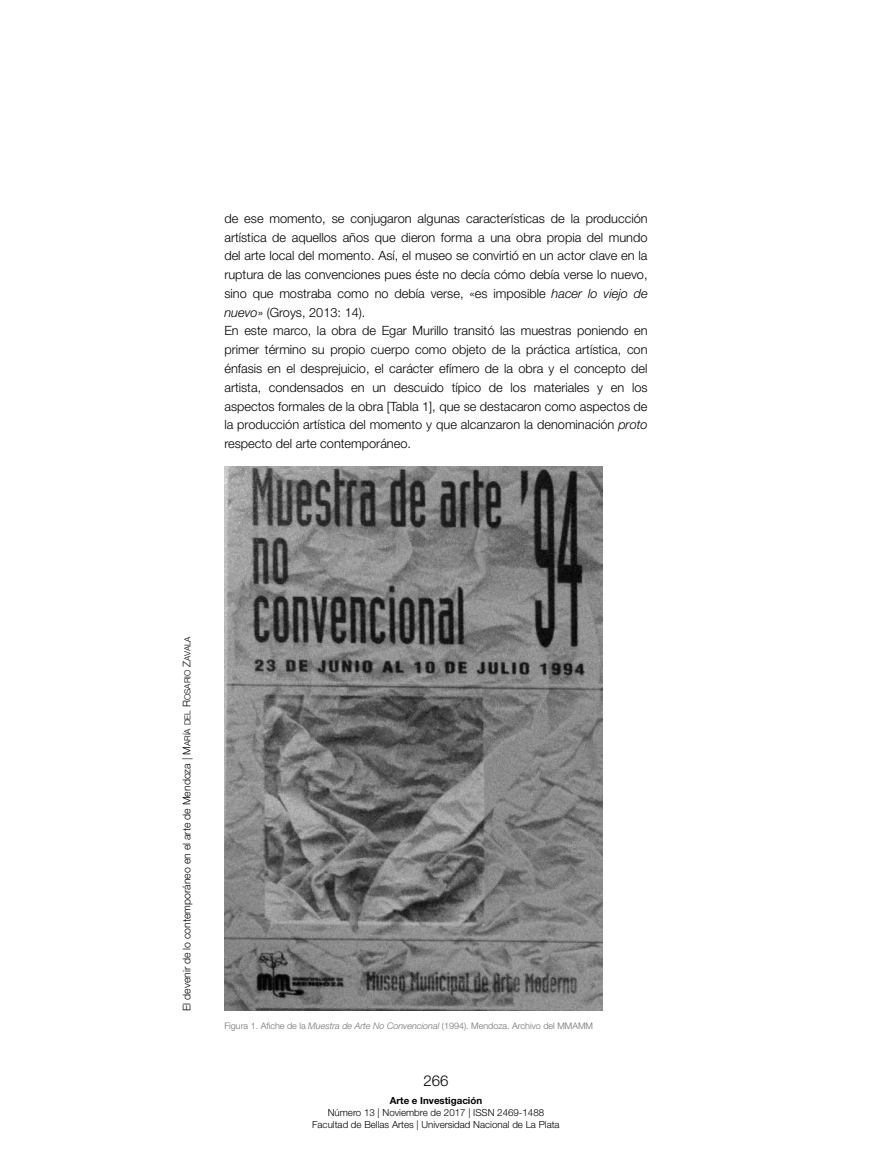
<style>
.page{position:relative;width:872px;height:1170px;background:#fff}
.page>*{position:absolute;margin:0;border:0;box-sizing:border-box;transform-origin:0 0}
.t1{font:300 15px "Helvetica Neue LT Std";color:#000}
.t2{font:300 12.75px/18.8px "Helvetica Neue LT Std";color:#000}
.t3{font:300 10.5px "Helvetica Neue LT Std";color:#000}
.t4{font:300 9.75px/11.7px "Helvetica Neue LT Std";color:#000;text-align:center}
.t5{font:700 9.75px "Helvetica Neue LT Std";color:#000}
.t6{font:300 9px "Helvetica Neue LT Std";color:#707172}
.s1{font-style:italic}
.s2{font-family:"Helvetica Neue LT Std Lt SC800";font-weight:400}
.s3{font-family:"Helvetica Neue LT Std Lt SC800";font-weight:400;font-size:8.4px}
</style>
<div class="page">
<img style="left:224px;top:466px;width:378px;height:544px">
<p class="t2" style="left:224px;top:209px;width:425px">de ese momento, se conjugaron algunas características de la producción artística de aquellos años que dieron forma a una obra propia del mundo del arte local del momento. Así, el museo se convirtió en un actor clave en la ruptura de las convenciones pues éste no decía cómo debía verse lo nuevo, sino que mostraba como no debía verse, «es imposible <span class="s1">hacer lo viejo de nuevo</span>» (Groys, 2013: 14).<br>En este marco, la obra de Egar Murillo transitó las muestras poniendo en primer término su propio cuerpo como objeto de la práctica artística, con énfasis en el desprejuicio, el carácter efímero de la obra y el concepto del artista, condensados en un descuido típico de los materiales y en los aspectos formales de la obra [Tabla 1], que se destacaron como aspectos de la producción artística del momento y que alcanzaron la denominación <span class="s1">proto </span>respecto del arte contemporáneo.</p>
<p class="t3" style="left:180px;top:1010px;width:376px;rotate:-90deg">El devenir de lo contemporáneo en el arte de Mendoza | <span class="s2">M</span><span class="s3">aría del</span> <span class="s2">R</span><span class="s3">osario</span> <span class="s2">Z</span><span class="s3">avala</span></p>
<p class="t6" style="left:224px;top:1020px;width:370px">Figura 1. Afiche de la <span class="s1">Muestra de Arte No Convencional</span> (1994). Mendoza. Archivo del MMAMM</p>
<p class="t1" style="left:423px;top:1071px;width:27px">266</p>
<p class="t5" style="left:390px;top:1094px;width:94px">Arte e Investigación</p>
<p class="t4" style="left:312px;top:1106px;width:249px">Número 13 | Noviembre de 2017 | ISSN 2469-1488<br>Facultad de Bellas Artes | Universidad Nacional de La Plata</p>
</div>
